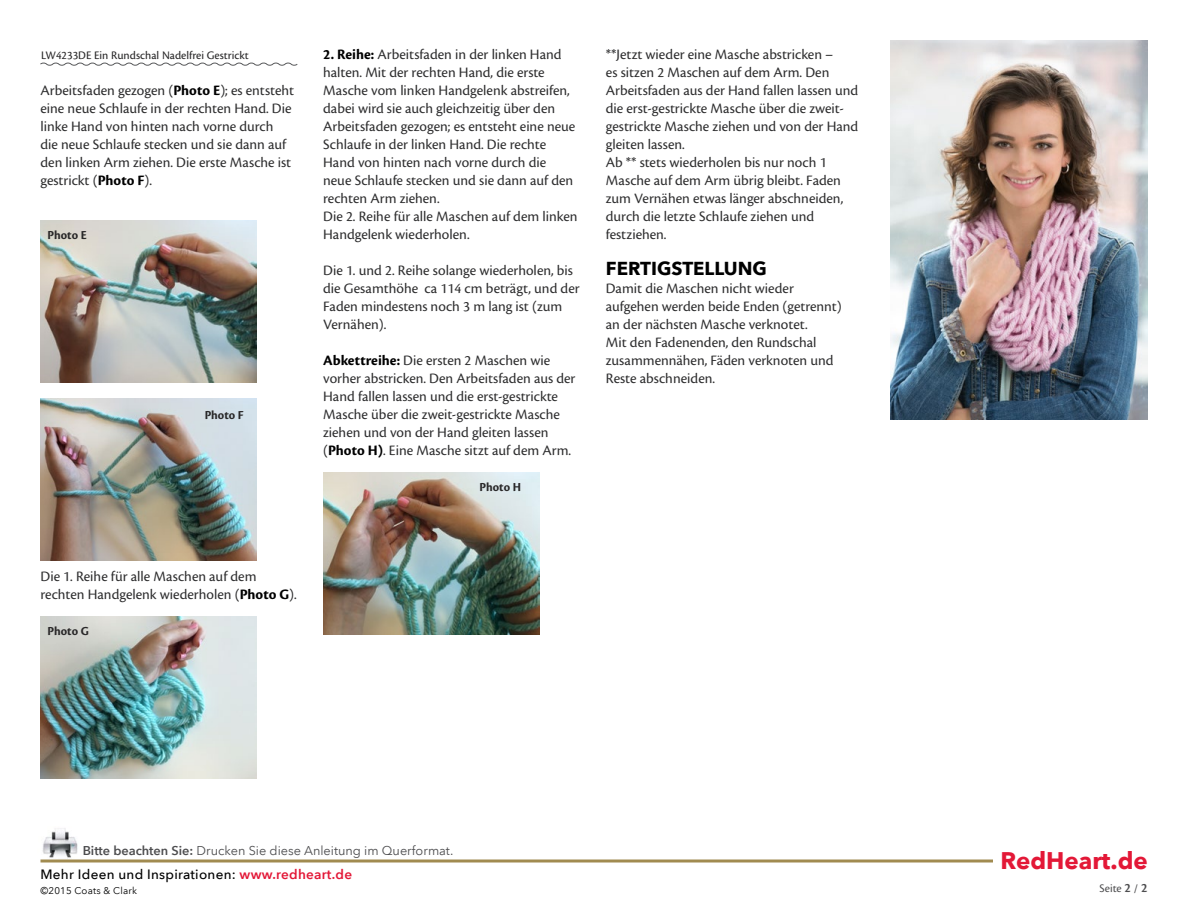
<style>
.page{position:relative;width:1188px;height:918px;background:#fff}
.page>*{position:absolute;margin:0;border:0;box-sizing:border-box;transform-origin:0 0}
.t1{font:700 24px "Avenir Next LT Pro";color:#e31837}
.t2{font:700 18.75px "Avenir Next LT Pro";color:#000}
.t3{font:15px/18px "Cronos Pro";color:#2e2e2f}
.t4{font:500 13.5px "Avenir Next LT Pro";letter-spacing:.02em;color:#000}
.t5{font:12.75px "Avenir Next LT Pro";color:#4d4d4f}
.t6{font:700 12.75px "Cronos Pro";letter-spacing:-.005em;color:#292829}
.t7{font:12px "Cronos Pro Capt";color:#292829}
.t8{font:12px "Cronos Pro";letter-spacing:-.005em;color:#4d4d4f}
.t9{font:9.75px "Avenir Next LT Pro";letter-spacing:.02em;color:#000}
.s1{font-weight:700;color:#000}
.s2{font-weight:600}
.s3{font-weight:600;color:#e31837}
.s4{font-family:"Cronos Pro Semibold Subh";font-size:13.5px}
</style>
<div class="page">
<hr style="left:40px;top:860px;width:953px;height:2px;background:#a18b50">
<img style="left:42px;top:828px;width:36px;height:30px">
<svg style="left:40px;top:62px;width:258px;height:4px"></svg>
<img style="left:40px;top:220px;width:216px;height:162px">
<img style="left:40px;top:399px;width:216px;height:162px">
<img style="left:40px;top:616px;width:216px;height:162px">
<img style="left:323px;top:472px;width:216px;height:162px">
<img style="left:890px;top:40px;width:258px;height:380px">
<p class="t7" style="left:41px;top:48px;width:209px">LW4233DE Ein Rundschal Nadelfrei Gestrickt</p>
<p class="t3" style="left:40px;top:81px;width:255px">Arbeitsfaden gezogen (<span class="s1">Photo E</span>); es entsteht eine neue Schlaufe in der rechten Hand. Die linke Hand von hinten nach vorne durch die neue Schlaufe stecken und sie dann auf den linken Arm ziehen. Die erste Masche ist gestrickt (<span class="s1">Photo F</span>).</p>
<p class="t6" style="left:48px;top:227px;width:41px">Photo E</p>
<p class="t6" style="left:205px;top:407px;width:40px">Photo F</p>
<p class="t3" style="left:323px;top:45px;width:256px"><span class="s1">2. Reihe:</span> Arbeitsfaden in der linken Hand halten. Mit der rechten Hand, die erste Masche vom linken Handgelenk abstreifen, dabei wird sie auch gleichzeitig über den Arbeitsfaden gezogen; es entsteht eine neue Schlaufe in der linken Hand. Die rechte Hand von hinten nach vorne durch die neue Schlaufe stecken und sie dann auf den rechten Arm ziehen.<br>Die 2. Reihe für alle Maschen auf dem linken Handgelenk wiederholen.</p>
<p class="t3" style="left:323px;top:261px;width:258px">Die 1. und 2. Reihe solange wiederholen, bis die Gesamthöhe ca 114 cm beträgt, und der Faden mindestens noch 3 m lang ist (zum Vernähen).</p>
<p class="t3" style="left:323px;top:351px;width:254px"><span class="s1">Abkettreihe:</span> Die ersten 2 Maschen wie vorher abstricken. Den Arbeitsfaden aus der Hand fallen lassen und die erst-gestrickte Masche über die zweit-gestrickte Masche ziehen und von der Hand gleiten lassen (<span class="s1">Photo H)</span>. Eine Masche sitzt auf dem Arm.</p>
<p class="t6" style="left:480px;top:479px;width:43px">Photo H</p>
<p class="t3" style="left:606px;top:45px;width:254px">**Jetzt wieder eine Masche abstricken –<br>es sitzen 2 Maschen auf dem Arm. Den Arbeitsfaden aus der Hand fallen lassen und die erst-gestrickte Masche über die zweit&shy;gestrickte Masche ziehen und von der Hand gleiten lassen.<br>Ab ** stets wiederholen bis nur noch 1<br>Masche auf dem Arm übrig bleibt. Faden zum Vernähen etwas länger abschneiden, durch die letzte Schlaufe ziehen und festziehen.</p>
<p class="t2" style="left:606px;top:256px;width:163px">FERTIGSTELLUNG</p>
<p class="t3" style="left:606px;top:279px;width:237px">Damit die Maschen nicht wieder aufgehen werden beide Enden (getrennt) an der nächsten Masche verknotet.<br>Mit den Fadenenden, den Rundschal zusammennähen, Fäden verknoten und<br>Reste abschneiden.</p>
<p class="t3" style="left:40px;top:567px;width:258px">Die 1. Reihe für alle Maschen auf dem rechten Handgelenk wiederholen (<span class="s1">Photo G</span>).</p>
<p class="t6" style="left:48px;top:623px;width:43px">Photo G</p>
<p class="t5" style="left:83px;top:843px;width:372px"><span class="s2">Bitte beachten Sie:</span> Drucken Sie diese Anleitung im Querformat.</p>
<p class="t9" style="left:40px;top:885px;width:98px">©2015 Coats &amp; Clark</p>
<p class="t4" style="left:40px;top:866px;width:313px">Mehr Ideen und Inspirationen: <span class="s3">www.redheart.de</span></p>
<h1 class="t1" style="left:1001px;top:846px;width:149px">RedHeart.de</h1>
<p class="t8" style="left:1100px;top:881px;width:49px">Seite <span class="s4">2</span> / <span class="s4">2</span></p>
</div>
